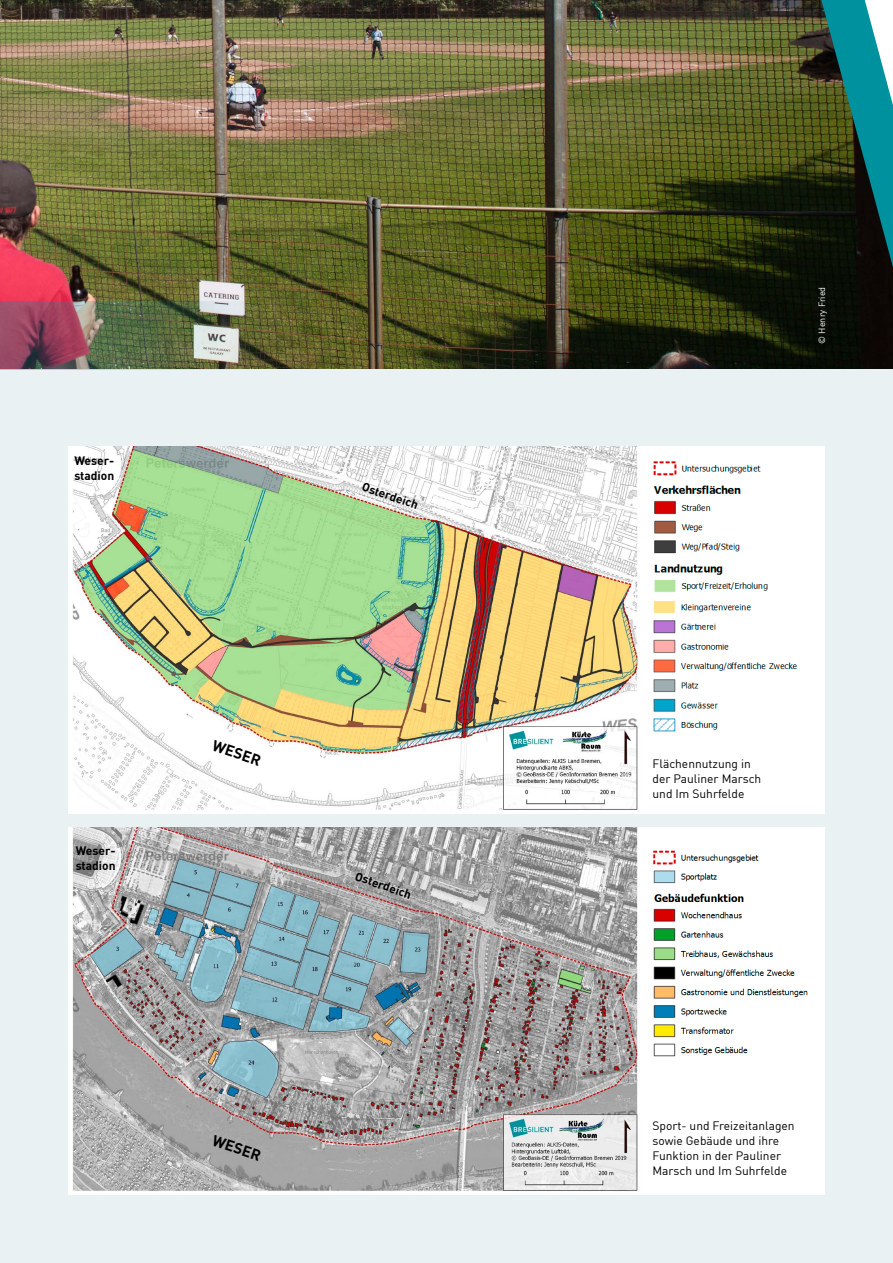
<style>
.page{position:relative;width:893px;height:1263px;background:#fff}
.page>*{position:absolute;margin:0;border:0;box-sizing:border-box;transform-origin:0 0}
.t1{font:700 15px "DIN";color:#000}
.t2{font:12px/15px "DIN";color:#000}
.t3{font:700 12px/15px "DIN";color:#000}
.t4{font:9px "DIN";color:#fff}
</style>
<div class="page">
<img style="left:0;top:0;width:821px;height:370px">
<div style="left:0;top:370px;width:893px;height:893px;background:#eaf1f3"></div>
<img style="left:0;top:302px;width:268px;height:68px">
<div style="left:68px;top:446px;width:757px;height:368px;background:#fff"></div>
<img style="left:72px;top:446px;width:566px;height:364px">
<div style="left:68px;top:828px;width:757px;height:367px;background:#fff"></div>
<img style="left:72px;top:828px;width:566px;height:363px">
<img style="left:653px;top:461px;width:115px;height:132px">
<img style="left:653px;top:601px;width:144px;height:131px">
<img style="left:653px;top:850px;width:155px;height:207px">
<svg style="left:821px;top:0;width:72px;height:370px;background:#1c4843"></svg>
<img style="left:892px;top:30px;width:1px;height:295px">
<p class="t3" style="left:74px;top:452px;width:41px">Weser&shy;stadion</p>
<p class="t3" style="left:76px;top:843px;width:41px">Weser&shy;stadion</p>
<p class="t1" style="left:216px;top:735px;width:23px;rotate:19deg">Weser</p>
<p class="t3" style="left:365px;top:478px;width:60px;rotate:19deg">Osterdeich</p>
<p class="t3" style="left:358px;top:868px;width:60px;rotate:19deg">Osterdeich</p>
<p class="t1" style="left:216px;top:1130px;width:23px;rotate:19deg">Weser</p>
<p class="t4" style="left:816px;top:344px;width:59px;rotate:-90deg">© Henry Fried</p>
<p class="t2" style="left:652px;top:755px;width:110px">Flächennutzung in der Pauliner Marsch und Im Suhrfelde</p>
<p class="t2" style="left:652px;top:1118px;width:144px">Sport- und Freizeitanlagen sowie Gebäude und ihre<br>Funktion in der Pauliner<br>Marsch und Im Suhrfelde</p>
</div>
